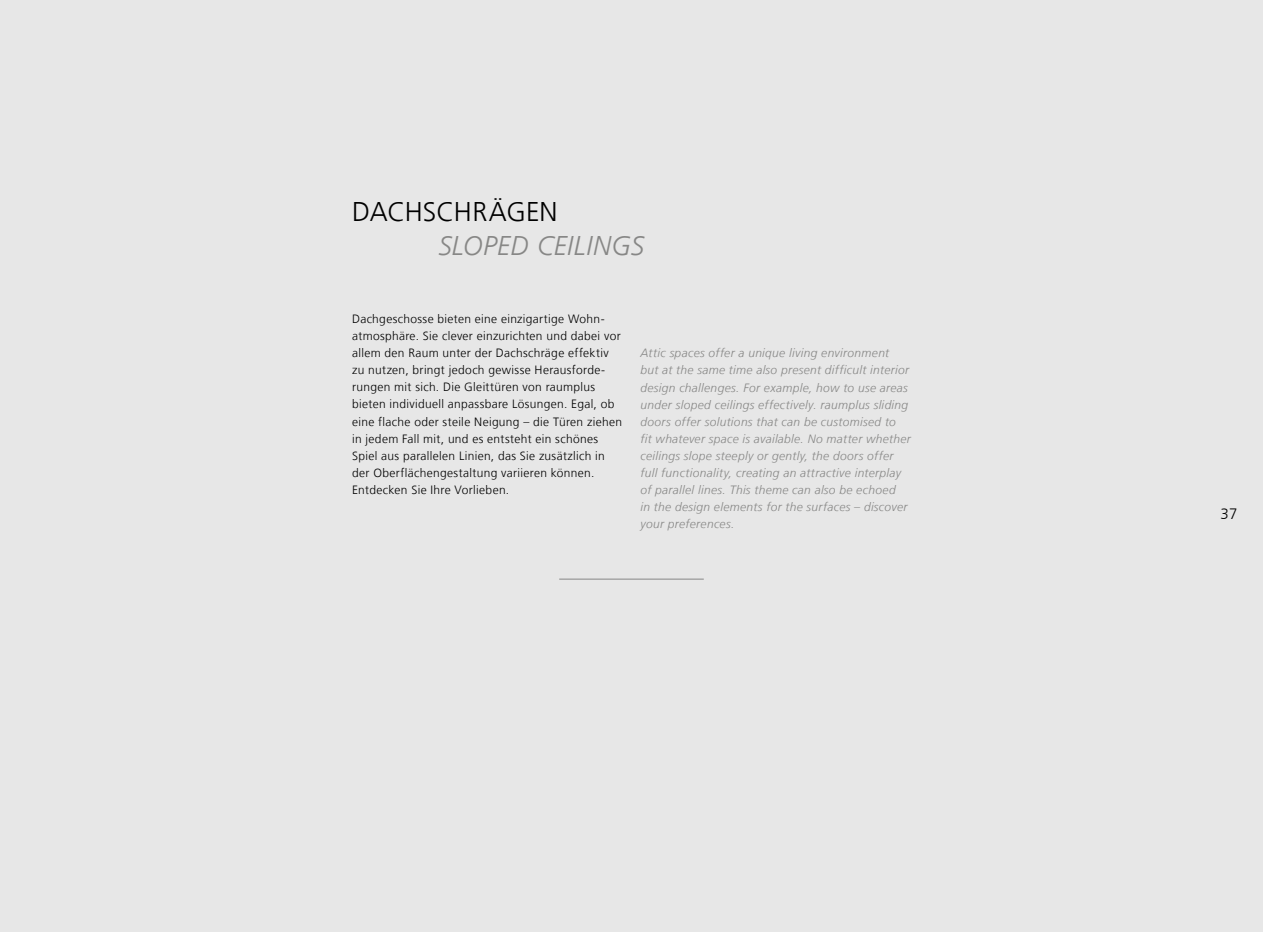
<style>
.page{position:relative;width:1263px;height:932px;background:#fff}
.page>*{position:absolute;margin:0;border:0;box-sizing:border-box;transform-origin:0 0}
.t1{font:italic 300 27px "Frutiger LT";letter-spacing:.01em;color:#878786}
.t2{font:300 27px "Frutiger LT";color:#000}
.t3{font:300 15px "Frutiger LT";color:#000}
.t4{font:italic 300 12px/17px "Frutiger LT";letter-spacing:.025em;color:#878786}
.t5{font:300 12px/17px "Frutiger LT";letter-spacing:.03em;color:#000}
</style>
<div class="page">
<div style="left:0;top:0;width:1263px;height:931px;background:#e7e7e7"></div>
<hr style="left:559px;top:578px;width:145px;height:1px;background:#878786">
<h1 class="t2" style="left:352px;top:196px;width:207px">DACHSCHRÄGEN</h1>
<h1 class="t1" style="left:438px;top:230px;width:207px">SLOPED CEILINGS</h1>
<p class="t5" style="left:352px;top:311px;width:271px">Dachgeschosse bieten eine einzigartige Wohn&shy;atmosphäre. Sie clever einzurichten und dabei vor allem den Raum unter der Dachschräge effektiv zu nutzen, bringt jedoch gewisse Herausforde&shy;rungen mit sich. Die Gleittüren von raumplus bieten individuell anpassbare Lösungen. Egal, ob eine flache oder steile Neigung – die Türen ziehen in jedem Fall mit, und es entsteht ein schönes Spiel aus parallelen Linien, das Sie zusätzlich in der Oberflächengestaltung variieren können.<br>Entdecken Sie Ihre Vorlieben.</p>
<p class="t4" style="left:640px;top:345px;width:272px">Attic spaces offer a unique living environment<br>but at the same time also present difficult interior design challenges. For example, how to use areas under sloped ceilings effectively. raumplus sliding doors offer solutions that can be customised to<br>fit whatever space is available. No matter whether ceilings slope steeply or gently, the doors offer full functionality, creating an attractive interplay of parallel lines. This theme can also be echoed<br>in the design elements for the surfaces – discover your preferences.</p>
<p class="t3" style="left:1220px;top:505px;width:18px">37</p>
</div>
